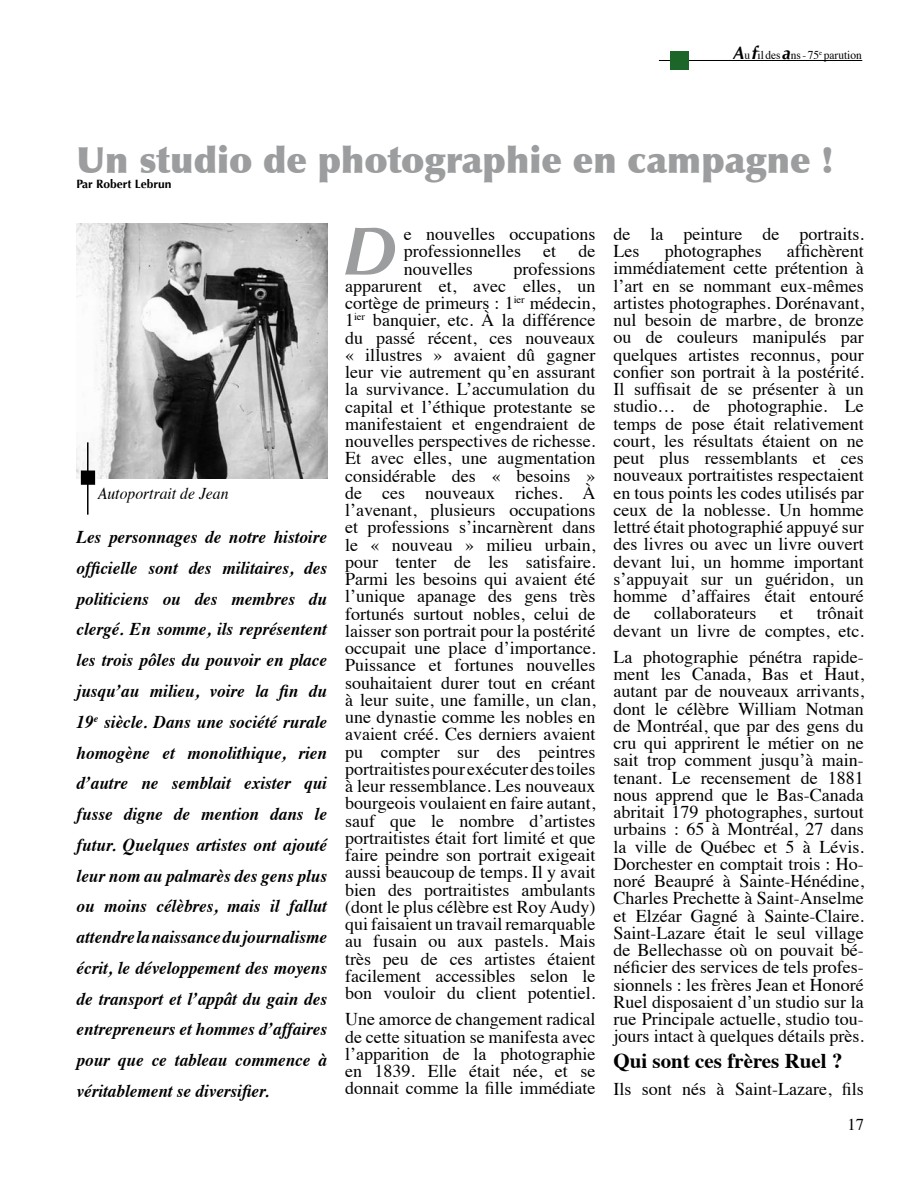
<style>
.page{position:relative;width:915px;height:1191px;background:#fff}
.page>*{position:absolute;margin:0;border:0;box-sizing:border-box;transform-origin:0 0}
.t1{font:italic 700 68.7px "Optima";color:#9c9d9f}
.t2{font:900 36px "Optima";color:#9c9d9f}
.t3{font:700 21px "Times";color:#000}
.t4{font:18px/17.2px "Times";color:#000;text-align:justify}
.t5{font:italic 700 18px/30.8px "Times";color:#000;text-align:justify;scale:.95 1}
.t6{font:italic 16.5px "Times";color:#000;scale:.95 1}
.t7{font:16.5px "Times";color:#000}
.t8{font:12px "Times";color:#000;scale:.95 1}
.t9{font:700 12px "Optima";color:#000}
.s1{font-family:"Optima";font-weight:700;font-style:italic;font-size:18px}
</style>
<div class="page">
<hr style="left:658px;top:60px;width:203px;height:1px;background:#000">
<div style="left:670px;top:51px;width:19px;height:19px;background:#1b6628"></div>
<img style="left:77px;top:223px;width:250px;height:255px">
<div style="left:82px;top:471px;width:12px;height:13px;background:#000"></div>
<div style="left:81px;top:470px;width:14px;height:15px;border:2px solid #000"></div>
<hr style="left:87px;top:442px;width:1px;height:72px;background:#000">
<p class="t8" style="left:733px;top:44px;width:137px"><span class="s1">A</span>u <span class="s1">f</span>il des <span class="s1">a</span>ns - 75<sup>e</sup> parution</p>
<h2 class="t2" style="left:77px;top:138px;width:758px">Un studio de photographie en campagne !</h2>
<p class="t9" style="left:77px;top:177px;width:96px">Par Robert Lebrun</p>
<p class="t6" style="left:98px;top:479px;width:139px">Autoportrait de Jean</p>
<p class="t5" style="left:77px;top:520px;width:265px">Les personnages de notre histoire officielle sont des militaires, des politiciens ou des membres du clergé. En somme, ils représentent les trois pôles du pouvoir en place jusqu’au milieu, voire la fin du 19<sup>e</sup> siècle. Dans une société rurale homogène et monolithique, rien d’autre ne semblait exister qui fusse digne de mention dans le futur. Quelques artistes ont ajouté leur nom au palmarès des gens plus ou moins célèbres, mais il fallut attendre la naissance du journalisme écrit, le développement des moyens de transport et l’appât du gain des entrepreneurs et hommes d’affaires pour que ce tableau commence à véritablement se diversifier.</p>
<h1 class="t1" style="left:342px;top:210px;width:55px">D</h1>
<p class="t4" style="left:404px;top:224px;width:193px">e nouvelles occupations professionnelles et de nouvelles</p>
<p class="t4" style="left:345px;top:258px;width:252px;text-indent:168px">professions apparurent et, avec elles, un cortège de primeurs : 1<sup>ier</sup> médecin, 1<sup>ier</sup> banquier, etc. À la différence du passé récent, ces nouveaux « illustres » avaient dû gagner leur vie autrement qu’en assurant la survivance. L’accumulation du capital et l’éthique protestante se manifestaient et engendraient de nouvelles perspectives de richesse.<br>Et avec elles, une augmentation considérable des « besoins » de ces nouveaux riches. À l’avenant, plusieurs occupations et professions s’incarnèrent dans le « nouveau » milieu urbain, pour tenter de les satisfaire.<br>Parmi les besoins qui avaient été l’unique apanage des gens très fortunés surtout nobles, celui de laisser son portrait pour la postérité occupait une place d’importance.<br>Puissance et fortunes nouvelles souhaitaient durer tout en créant à leur suite, une famille, un clan, une dynastie comme les nobles en avaient créé. Ces derniers avaient pu compter sur des peintres portraitistes pour exécuter des toiles à leur ressemblance. Les nouveaux bourgeois voulaient en faire autant, sauf que le nombre d’artistes portraitistes était fort limité et que faire peindre son portrait exigeait aussi beaucoup de temps. Il y avait bien des portraitistes ambulants (dont le plus célèbre est Roy Audy) qui faisaient un travail remarquable au fusain ou aux pastels. Mais très peu de ces artistes étaient facilement accessibles selon le bon vouloir du client potentiel.</p>
<p class="t4" style="left:345px;top:1009px;width:252px">Une amorce de changement radical de cette situation se manifesta avec l’apparition de la photographie en 1839. Elle était née, et se donnait comme la fille immédiate</p>
<p class="t4" style="left:613px;top:223px;width:252px">de la peinture de portraits.<br>Les</p>
<p class="t4" style="left:613px;top:241px;width:252px;text-indent:173px">affichèrent immédiatement cette prétention à l’art en se nommant eux-mêmes artistes photographes. Dorénavant, nul besoin de marbre, de bronze ou de couleurs manipulés par quelques artistes reconnus, pour confier son portrait à la postérité.<br>Il suffisait de se présenter à un studio… de photographie. Le temps de pose était relativement court, les résultats étaient on ne peut plus ressemblants et ces nouveaux portraitistes respectaient en tous points les codes utilisés par ceux de la noblesse. Un homme lettré était photographié appuyé sur des livres ou avec un livre ouvert devant lui, un homme important s’appuyait sur un guéridon, un homme d’affaires était entouré de</p>
<p class="t4" style="left:664px;top:241px;width:98px">photographes</p>
<p class="t4" style="left:654px;top:603px;width:103px">collaborateurs</p>
<p class="t4" style="left:779px;top:603px;width:14px">et</p>
<p class="t4" style="left:613px;top:603px;width:252px;text-align:right">trônait<br>devant un livre de comptes, etc.</p>
<p class="t4" style="left:613px;top:646px;width:252px">La photographie pénétra rapide&shy;ment les Canada, Bas et Haut, autant par de nouveaux arrivants, dont le célèbre William Notman de Montréal, que par des gens du cru qui apprirent le métier on ne sait trop comment jusqu’à main&shy;tenant. Le recensement de 1881 nous apprend que le Bas-Canada abritait 179 photographes, surtout urbains : 65 à Montréal, 27 dans la ville de Québec et 5 à Lévis.<br>Dorchester en comptait trois : Ho&shy;noré Beaupré à Sainte-Hénédine, Charles Prechette à Saint-Anselme et Elzéar Gagné à Sainte-Claire.<br>Saint-Lazare était le seul village de Bellechasse où on pouvait bé&shy;néficier des services de tels profes&shy;sionnels : les frères Jean et Honoré Ruel disposaient d’un studio sur la rue Principale actuelle, studio tou&shy;jours intact à quelques détails près.</p>
<p class="t3" style="left:613px;top:1041px;width:230px">Qui sont ces frères Ruel ?</p>
<p class="t4" style="left:613px;top:1078px;width:252px">Ils sont nés à Saint-Lazare, fils</p>
<p class="t7" style="left:847px;top:1109px;width:18px">17</p>
</div>
